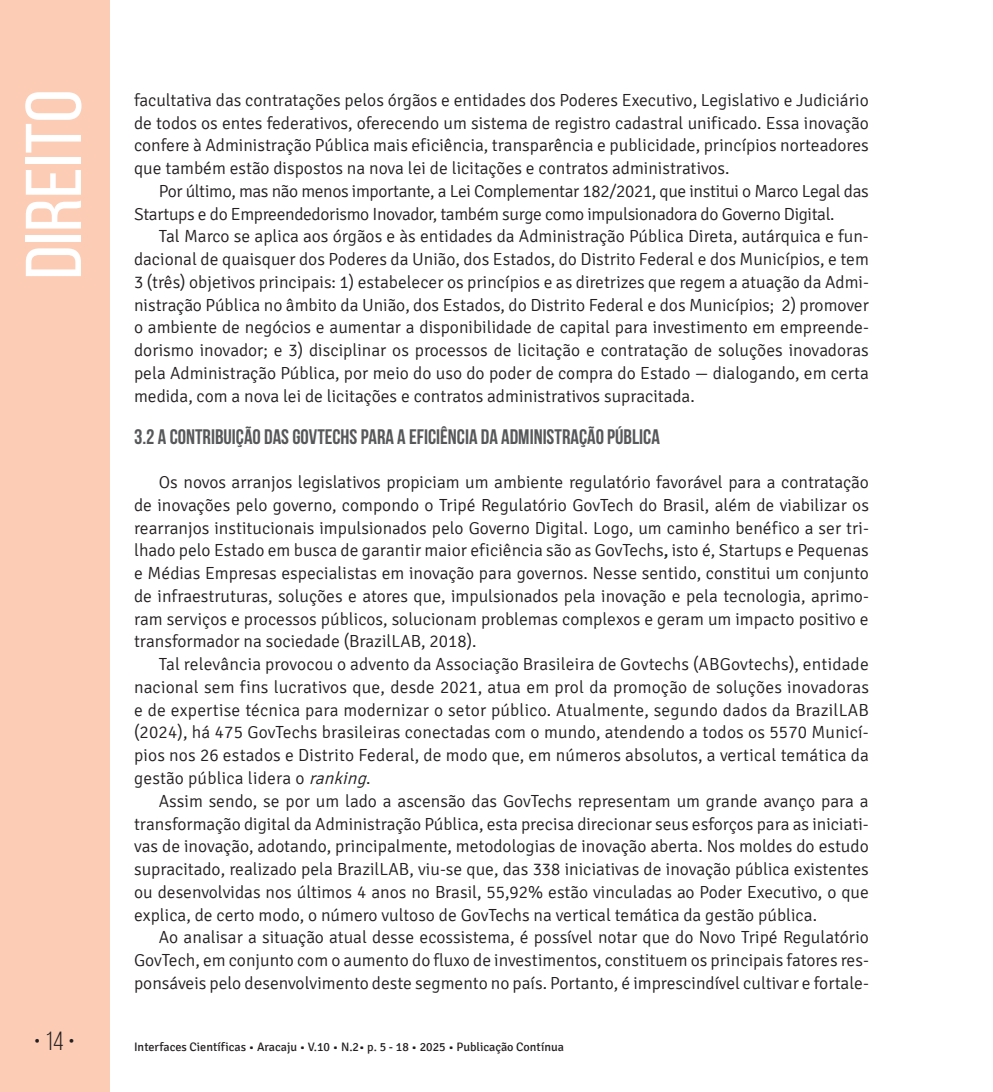
<style>
.page{position:relative;width:993px;height:1092px;background:#fff}
.page>*{position:absolute;margin:0;border:0;box-sizing:border-box;transform-origin:0 0}
.t1{font:78.75px "Bebas Neue";color:#fff;scale:1.09 1}
.t2{font:26.25px "Bebas Neue";color:#231f20}
.t3{font:700 21px "Bebas Neue";color:#57585a}
.t4{font:300 17.5px/22.8px "Signika";letter-spacing:-.005em;color:#231f20;text-align:justify}
.t5{font:12.25px "Signika";color:#231f20}
.s1{font-weight:400}
.s2{font-style:italic}
</style>
<div class="page">
<div style="left:0;top:0;width:109px;height:1091px;background:#fcccb5"></div>
<h1 class="t1" style="left:11px;top:279px;width:176px;rotate:-90deg">Direito</h1>
<p class="t4" style="left:134px;top:89px;width:736px">facultativa das contratações pelos órgãos e entidades dos Poderes Executivo, Legislativo e Judiciário de todos os entes federativos, oferecendo um sistema de registro cadastral unificado. Essa inovação confere à Administração Pública mais eficiência, transparência e publicidade, princípios norteadores que também estão dispostos na nova lei de licitações e contratos administrativos.</p>
<p class="t4" style="left:134px;top:180px;width:736px;text-indent:25px">Por último, mas não menos importante, a Lei Complementar 182/2021, que institui o Marco Legal das<br>Startups e do Empreendedorismo Inovador, também surge como impulsionadora do Governo Digital.</p>
<p class="t4" style="left:134px;top:225px;width:736px;text-indent:25px">Tal Marco se aplica aos órgãos e às entidades da Administração Pública Direta, autárquica e fun&shy;dacional de quaisquer dos Poderes da União, dos Estados, do Distrito Federal e dos Municípios, e tem 3 (três) objetivos principais: 1) estabelecer os princípios e as diretrizes que regem a atuação da Admi&shy;nistração Pública no âmbito da União, dos Estados, do Distrito Federal e dos Municípios; 2) promover o ambiente de negócios e aumentar a disponibilidade de capital para investimento em empreende&shy;dorismo inovador; e 3) disciplinar os processos de licitação e contratação de soluções inovadoras pela Administração Pública, por meio do uso do poder de compra do Estado — dialogando, em certa medida, com a nova lei de licitações e contratos administrativos supracitada.</p>
<p class="t3" style="left:134px;top:425px;width:527px">3.2 A CONTRIBUIÇÃO DAS GOVTECHS PARA A EFICIÊNCIA DA ADMINISTRAÇÃO PÚBLICA</p>
<p class="t4" style="left:134px;top:471px;width:736px;text-indent:25px">Os novos arranjos legislativos propiciam um ambiente regulatório favorável para a contratação de inovações pelo governo, compondo o Tripé Regulatório GovTech do Brasil, além de viabilizar os rearranjos institucionais impulsionados pelo Governo Digital. Logo, um caminho benéfico a ser tri&shy;lhado pelo Estado em busca de garantir maior eficiência são as GovTechs<span class="s1">,</span> isto é, Startups e Pequenas e Médias Empresas especialistas em inovação para governos. Nesse sentido, constitui um conjunto de infraestruturas, soluções e atores que, impulsionados pela inovação e pela tecnologia, aprimo&shy;ram serviços e processos públicos, solucionam problemas complexos e geram um impacto positivo e transformador na sociedade (BrazilLAB, 2018).</p>
<p class="t4" style="left:134px;top:653px;width:736px;text-indent:25px">Tal relevância provocou o advento da Associação Brasileira de Govtechs (ABGovtechs), entidade nacional sem fins lucrativos que, desde 2021, atua em prol da promoção de soluções inovadoras e de expertise técnica para modernizar o setor público. Atualmente, segundo dados da BrazilLAB (2024), há 475 GovTechs brasileiras conectadas com o mundo, atendendo a todos os 5570 Municí&shy;pios nos 26 estados e Distrito Federal, de modo que, em números absolutos, a vertical temática da gestão pública lidera o <span class="s2">ranking</span>.</p>
<p class="t4" style="left:134px;top:789px;width:736px;text-indent:25px">Assim sendo, se por um lado a ascensão das GovTechs representam um grande avanço para a transformação digital da Administração Pública, esta precisa direcionar seus esforços para as iniciati&shy;vas de inovação, adotando, principalmente, metodologias de inovação aberta. Nos moldes do estudo supracitado, realizado pela BrazilLAB, viu-se que, das 338 iniciativas de inovação pública existentes ou desenvolvidas nos últimos 4 anos no Brasil, 55,92% estão vinculadas ao Poder Executivo, o que explica, de certo modo, o número vultoso de GovTechs na vertical temática da gestão pública.</p>
<p class="t4" style="left:134px;top:926px;width:736px;text-indent:25px">Ao analisar a situação atual desse ecossistema, é possível notar que do Novo Tripé Regulatório GovTech, em conjunto com o aumento do fluxo de investimentos, constituem os principais fatores res&shy;ponsáveis pelo desenvolvimento deste segmento no país. Portanto, é imprescindível cultivar e fortale-</p>
<h2 class="t2" style="left:34px;top:1026px;width:43px">• 14 •</h2>
<p class="t5" style="left:134px;top:1040px;width:431px">Interfaces Científicas • Aracaju • V.10 • N.2• p. 5 - 18 • 2025 • Publicação Contínua</p>
</div>
